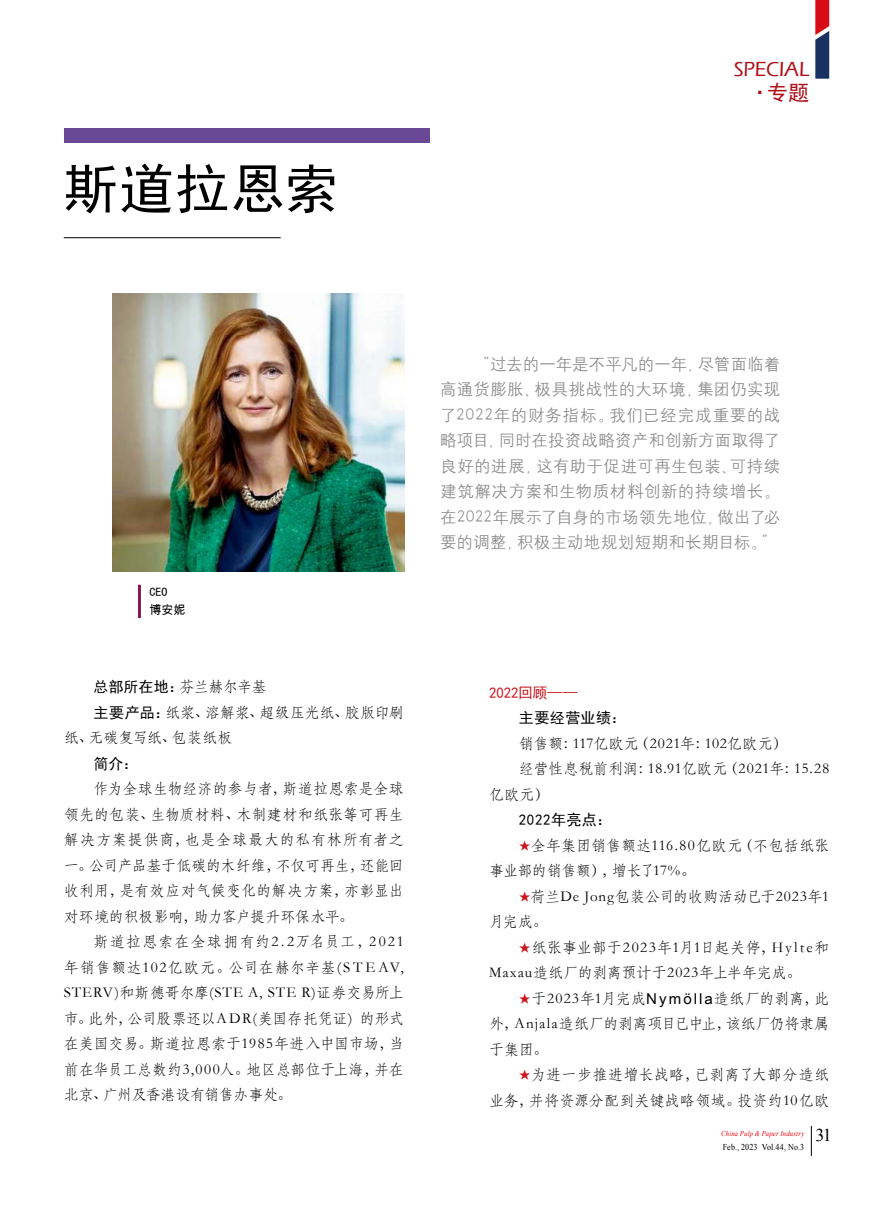
<style>
.page{position:relative;width:893px;height:1212px;background:#fff}
.page>*{position:absolute;margin:0;border:0;box-sizing:border-box;transform-origin:0 0}
.t1{font:54px "Sim Hei";letter-spacing:.03em;color:#000}
.t2{font:500 21px "Eras ITC";color:#ae0e16}
.t3{font:21px "Sim Hei";color:#ae0e16}
.t4{font:18px "Times New Roman";color:#000}
.t5{font:16.5px/25.5px "H Yg 2 gj";letter-spacing:.015em;color:#898989;text-align:justify}
.t6{font:15px/25.5px "ST Fangsong";letter-spacing:.005em;color:#000}
.t7{font:15px/25.5px "ST Fangsong";letter-spacing:.03em;color:#000}
.t8{font:15px "Sim Hei";letter-spacing:.03em;color:#000}
.t9{font:15px "Sim Hei";letter-spacing:-.015em;color:#c8161e}
.t10{font:12px "Sim Hei";color:#000}
.t11{font:12px "Arial Unicode MS";color:#000}
.t12{font:9px "Times New Roman";letter-spacing:.01em;color:#000;scale:.9 1}
.t13{font:italic 7.5px "Times New Roman";letter-spacing:.02em;color:#e60212;scale:.9 1}
.s1{font-family:"ST Fangsong"}
.s2{font-family:"Sim Hei"}
.s3{font-family:"Sim Sun";font-size:12px;color:#c8161e}
.s4{font-family:"Arial Unicode MS"}
</style>
<div class="page">
<div style="left:64px;top:128px;width:365px;height:14px;background:#694895"></div>
<hr style="left:64px;top:237px;width:217px;height:1px;background:#000">
<div style="left:138px;top:585px;width:3px;height:33px;background:#870e48;border:1px solid #870e48"></div>
<img style="left:113px;top:294px;width:291px;height:278px">
<svg style="left:815px;top:0;width:14px;height:79px"></svg>
<hr style="left:811px;top:1126px;width:1px;height:30px;background:#000">
<h1 class="t1" style="left:64px;top:162px;width:276px">斯道拉恩索</h1>
<h2 class="t2" style="left:734px;top:58px;width:77px">SPECIAL</h2>
<h2 class="t3" style="left:749px;top:82px;width:62px">·专题</h2>
<p class="t10" style="left:150px;top:586px;width:19px">CEO</p>
<p class="t11" style="left:150px;top:601px;width:37px">博安妮</p>
<p class="t8" style="left:94px;top:679px;width:175px">总部所在地：<span class="s1">芬兰赫尔辛基</span></p>
<p class="t6" style="left:64px;top:699px;width:342px;text-indent:30px"><span class="s2">主要产品：</span>纸浆、溶解浆、超级压光纸、胶版印刷纸、无碳复写纸、包装纸板</p>
<p class="t8" style="left:94px;top:756px;width:46px">简介：</p>
<p class="t6" style="left:64px;top:775px;width:342px;text-align:justify;text-indent:30px">作为全球生物经济的参与者，斯道拉恩索是全球领先的包装、生物质材料、木制建材和纸张等可再生解决方案提供商，也是全球最大的私有林所有者之一。公司产品基于低碳的木纤维，不仅可再生，还能回收利用，是有效应对气候变化的解决方案，亦彰显出对环境的积极影响，助力客户提升环保水平。</p>
<p class="t6" style="left:64px;top:928px;width:342px;text-align:justify;text-indent:30px">斯道拉恩索在全球拥有约2.2万名员工，2021年销售额达102亿欧元。公司在赫尔辛基(S T E AV, STERV)和斯德哥尔摩(STE A, STE R)证券交易所上市。此外，公司股票还以A DR(美国存托凭证) 的形式在美国交易。斯道拉恩索于1985年进入中国市场，当前在华员工总数约3,000人。地区总部位于上海，并在北京、广州及香港设有销售办事处。</p>
<p class="t5" style="left:440px;top:351px;width:342px;text-indent:34px">“过去的一年是不平凡的一年，尽管面临着高通货膨胀、极具挑战性的大环境，集团仍实现了2022年的财务指标。我们已经完成重要的战略项目，同时在投资战略资产和创新方面取得了良好的进展，这有助于促进可再生包装、可持续建筑解决方案和生物质材料创新的持续增长。在2022年展示了自身的市场领先地位，做出了必要的调整，积极主动地规划短期和长期目标。”</p>
<p class="t9" style="left:489px;top:685px;width:90px">2022回顾——</p>
<p class="t8" style="left:519px;top:710px;width:108px">主要经营业绩：</p>
<p class="t6" style="left:519px;top:730px;width:270px">销售额：117亿欧元（2021年：102亿欧元）</p>
<p class="t6" style="left:519px;top:755px;width:312px">经营性息税前利润：18.91亿欧元（2021年：15.28</p>
<p class="t6" style="left:489px;top:781px;width:62px">亿欧元）</p>
<p class="t8" style="left:519px;top:812px;width:94px">2022年亮点：</p>
<p class="t6" style="left:489px;top:832px;width:342px;text-indent:30px"><span class="s3">★</span>全年集团销售额达116.80亿欧元（不包括纸张事业部的销售额），增长了17%。</p>
<p class="t6" style="left:489px;top:883px;width:342px;text-indent:30px"><span class="s3">★</span>荷兰De Jong包装公司的收购活动已于2023年1月完成。</p>
<p class="t7" style="left:489px;top:934px;width:342px;text-indent:30px"><span class="s3">★</span>纸张事业部于2023年1月1日起关停，Hy lt e和<br>Maxau造纸厂的剥离预计于2023年上半年完成。</p>
<p class="t6" style="left:489px;top:985px;width:342px;text-align:justify;text-indent:30px"><span class="s3">★</span>于2023年1月完成<span class="s4">Nymölla</span>造纸厂的剥离，此外，Anjala造纸厂的剥离项目已中止，该纸厂仍将隶属于集团。</p>
<p class="t6" style="left:489px;top:1061px;width:342px;text-align:right"><span class="s3">★</span>为进一步推进增长战略，已剥离了大部分造纸<br>业务，并将资源分配到关键战略领域。投资约10亿欧</p>
<p class="t13" style="left:721px;top:1129px;width:94px">China Pulp &amp; Paper Industry</p>
<p class="t12" style="left:723px;top:1140px;width:92px">Feb., 2023 Vol.44, No.3</p>
<p class="t4" style="left:815px;top:1123px;width:18px">31</p>
</div>
